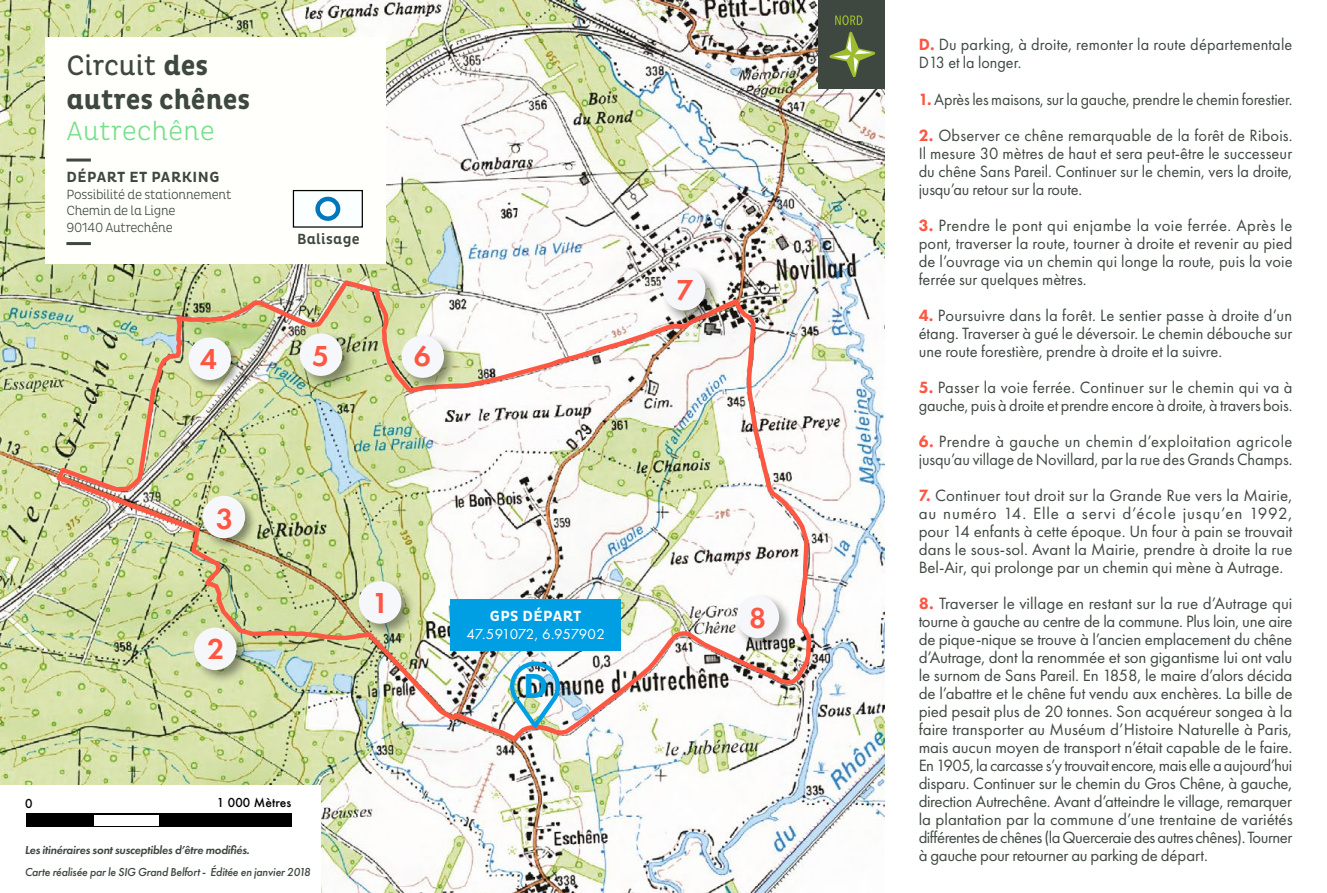
<style>
.page{position:relative;width:1327px;height:893px;background:#fff}
.page>*{position:absolute;margin:0;border:0;box-sizing:border-box;transform-origin:0 0}
.t1{font:800 36px "Futura PT";color:#009fe3}
.t2{font:600 30.15px "Futura PT";color:#ff5643}
.t3{font:600 30px "Futura PT";color:#ff5643}
.t4{font:700 28.5px "Pluto Cond";color:#3e4840}
.t5{font:28.5px "Pluto Cond";color:#3e4840}
.t6{font:300 27px "Pluto Cond";letter-spacing:.02em;color:#77df8c}
.t7{font:16.95px/18px "Futura PT";color:#3e4840;text-align:justify}
.t8{font:16.95px/18px "Futura PT";color:#3e4840;scale:.96 1}
.t9{font:16.95px "Futura PT";color:#3e4840;scale:.94 1}
.t10{font:15px "Futura PT";letter-spacing:-.02em;color:#fff}
.t11{font:700 15px "Pluto Cond";letter-spacing:.035em;color:#3e4840}
.t12{font:700 15px "Pluto Cond";letter-spacing:.035em;color:#fff}
.t13{font:500 15px "Pluto Cond";letter-spacing:.02em;color:#3e4840}
.t14{font:500 15px "Futura PT";color:#3e4840}
.t15{font:300 13.5px/16.5px "Pluto Cond";letter-spacing:-.02em;color:#3e4840}
.t16{font:italic 500 12px "Futura PT";letter-spacing:-.02em;color:#3e4840}
.t17{font:italic 600 12px "Futura PT";letter-spacing:-.02em;color:#3e4840}
.t18{font:500 12px "Futura";color:#000}
.s1{font-family:"Pluto Cond";font-weight:700;font-size:28.5px}
.s2{font-weight:800;color:#ff5643}
</style>
<div class="page">
<img style="left:0;top:0;width:884px;height:826px">
<img style="left:13px;top:70px;width:850px;height:823px">
<img style="left:53px;top:277px;width:761px;height:468px">
<img style="left:508px;top:659px;width:54px;height:69px">
<div style="left:451px;top:599px;width:170px;height:51px;background:#009fe3"></div>
<div style="left:46px;top:38px;width:340px;height:226px;background:#fffffb"></div>
<hr style="left:66px;top:242px;width:25px;height:3px;background:#3e4840">
<hr style="left:66px;top:159px;width:25px;height:3px;background:#3e4840">
<div style="left:0;top:786px;width:321px;height:107px;background:#fff"></div>
<div style="left:27px;top:813px;width:265px;height:13px;background:#000"></div>
<div style="left:94px;top:815px;width:34px;height:10px;background:#fff"></div>
<div style="left:128px;top:815px;width:31px;height:10px;background:#fff"></div>
<div style="left:818px;top:0;width:66px;height:89px;background:#3e4840"></div>
<svg style="left:835px;top:15px;width:27px;height:10px"></svg>
<svg style="left:829px;top:31px;width:46px;height:46px"></svg>
<div style="left:357px;top:579px;width:59px;height:59px;background:#000;opacity:.4"></div>
<svg style="left:358px;top:580px;width:44px;height:45px"></svg>
<div style="left:201px;top:494px;width:56px;height:56px;background:#000;opacity:.4"></div>
<svg style="left:202px;top:495px;width:44px;height:44px"></svg>
<div style="left:192px;top:625px;width:59px;height:60px;background:#000;opacity:.4"></div>
<svg style="left:193px;top:627px;width:44px;height:44px"></svg>
<div style="left:661px;top:266px;width:59px;height:59px;background:#000;opacity:.4"></div>
<svg style="left:662px;top:267px;width:44px;height:44px"></svg>
<div style="left:734px;top:593px;width:59px;height:60px;background:#000;opacity:.4"></div>
<svg style="left:735px;top:595px;width:45px;height:44px"></svg>
<div style="left:187px;top:336px;width:55px;height:55px;background:#000;opacity:.4"></div>
<svg style="left:188px;top:337px;width:44px;height:44px"></svg>
<div style="left:297px;top:331px;width:60px;height:59px;background:#000;opacity:.4"></div>
<svg style="left:299px;top:332px;width:44px;height:45px"></svg>
<div style="left:399px;top:333px;width:59px;height:59px;background:#000;opacity:.4"></div>
<svg style="left:400px;top:334px;width:45px;height:45px"></svg>
<div style="left:293px;top:191px;width:69px;height:36px;background:#fcffff"></div>
<div style="left:293px;top:190px;width:70px;height:38px;border:1px solid #000"></div>
<div style="left:315px;top:197px;width:25px;height:24px;border:4px solid #0077bd;border-radius:50%"></div>
<h3 class="t5" style="left:66px;top:49px;width:91px">Circuit</h3>
<p class="t14" style="left:108px;top:53px;width:102px">500 m <span class="s1">des</span></p>
<h3 class="t4" style="left:66px;top:83px;width:185px">autres chênes</h3>
<h3 class="t6" style="left:66px;top:116px;width:150px">Autrechêne</h3>
<p class="t11" style="left:67px;top:169px;width:154px">DÉPART ET PARKING</p>
<p class="t15" style="left:66px;top:186px;width:166px">Possibilité de stationnement<br>Chemin de la Ligne<br>90140 Autrechêne</p>
<p class="t13" style="left:297px;top:230px;width:64px">Balisage</p>
<h3 class="t3" style="left:200px;top:340px;width:19px">4</h3>
<h3 class="t3" style="left:312px;top:337px;width:19px">5</h3>
<h3 class="t3" style="left:414px;top:337px;width:19px">6</h3>
<h2 class="t2" style="left:216px;top:500px;width:19px">3</h2>
<h3 class="t3" style="left:208px;top:630px;width:19px">2</h3>
<p class="t18" style="left:25px;top:795px;width:9px">0</p>
<p class="t18" style="left:217px;top:794px;width:76px">1 000 Mètres</p>
<p class="t17" style="left:25px;top:842px;width:226px">Les itinéraires sont susceptibles d’être modifiés.</p>
<p class="t16" style="left:25px;top:864px;width:287px">Carte réalisée par le SIG Grand Belfort - Éditée en janvier 2018</p>
<h3 class="t3" style="left:372px;top:584px;width:19px">1</h3>
<p class="t12" style="left:490px;top:608px;width:93px">GPS DÉPART</p>
<p class="t10" style="left:466px;top:626px;width:140px">47.591072, 6.957902</p>
<h1 class="t1" style="left:523px;top:663px;width:26px">D</h1>
<h3 class="t3" style="left:676px;top:272px;width:19px">7</h3>
<h3 class="t3" style="left:749px;top:599px;width:19px">8</h3>
<p class="t8" style="left:918px;top:36px;width:391px"><span class="s2">D.</span> Du parking, à droite, remonter la route départementale<br>D13 et la longer.</p>
<p class="t9" style="left:918px;top:89px;width:399px"><span class="s2">1.</span> Après les maisons, sur la gauche, prendre le chemin forestier.</p>
<p class="t7" style="left:918px;top:126px;width:375px"><span class="s2">2.</span> Observer ce chêne remarquable de la forêt de Ribois.<br>Il mesure 30 mètres de haut et sera peut-être le successeur du chêne Sans Pareil. Continuer sur le chemin, vers la droite, jusqu’au retour sur la route.</p>
<p class="t7" style="left:918px;top:216px;width:375px"><span class="s2">3.</span> Prendre le pont qui enjambe la voie ferrée. Après le pont, traverser la route, tourner à droite et revenir au pied de l’ouvrage via un chemin qui longe la route, puis la voie ferrée sur quelques mètres.</p>
<p class="t7" style="left:918px;top:306px;width:375px"><span class="s2">4.</span> Poursuivre dans la forêt. Le sentier passe à droite d’un étang. Traverser à gué le déversoir. Le chemin débouche sur une route forestière, prendre à droite et la suivre.</p>
<p class="t7" style="left:918px;top:378px;width:375px"><span class="s2">5.</span> Passer la voie ferrée. Continuer sur le chemin qui va à gauche, puis à droite et prendre encore à droite, à travers bois.</p>
<p class="t7" style="left:918px;top:432px;width:375px"><span class="s2">6.</span> Prendre à gauche un chemin d’exploitation agricole jusqu’au village de Novillard, par la rue des Grands Champs.</p>
<p class="t7" style="left:918px;top:486px;width:375px"><span class="s2">7.</span> Continuer tout droit sur la Grande Rue vers la Mairie, au numéro 14. Elle a servi d’école jusqu’en 1992, pour 14 enfants à cette époque. Un four à pain se trouvait dans le sous-sol. Avant la Mairie, prendre à droite la rue Bel-Air, qui prolonge par un chemin qui mène à Autrage.</p>
<p class="t7" style="left:918px;top:594px;width:375px"><span class="s2">8.</span> Traverser le village en restant sur la rue d’Autrage qui tourne à gauche au centre de la commune. Plus loin, une aire de pique-nique se trouve à l’ancien emplacement du chêne d’Autrage, dont la renommée et son gigantisme lui ont valu le surnom de Sans Pareil. En 1858, le maire d’alors décida de l’abattre et le chêne fut vendu aux enchères. La bille de pied pesait plus de 20 tonnes. Son acquéreur songea à la faire transporter au Muséum d’Histoire Naturelle à Paris, mais aucun moyen de transport n’était capable de le faire.<br>En 1905, la carcasse s’y trouvait encore, mais elle a aujourd’hui disparu. Continuer sur le chemin du Gros Chêne, à gauche, direction Autrechêne. Avant d’atteindre le village, remarquer la plantation par la commune d’une trentaine de variétés différentes de chênes (la Querceraie des autres chênes). Tourner à gauche pour retourner au parking de départ.</p>
</div>
